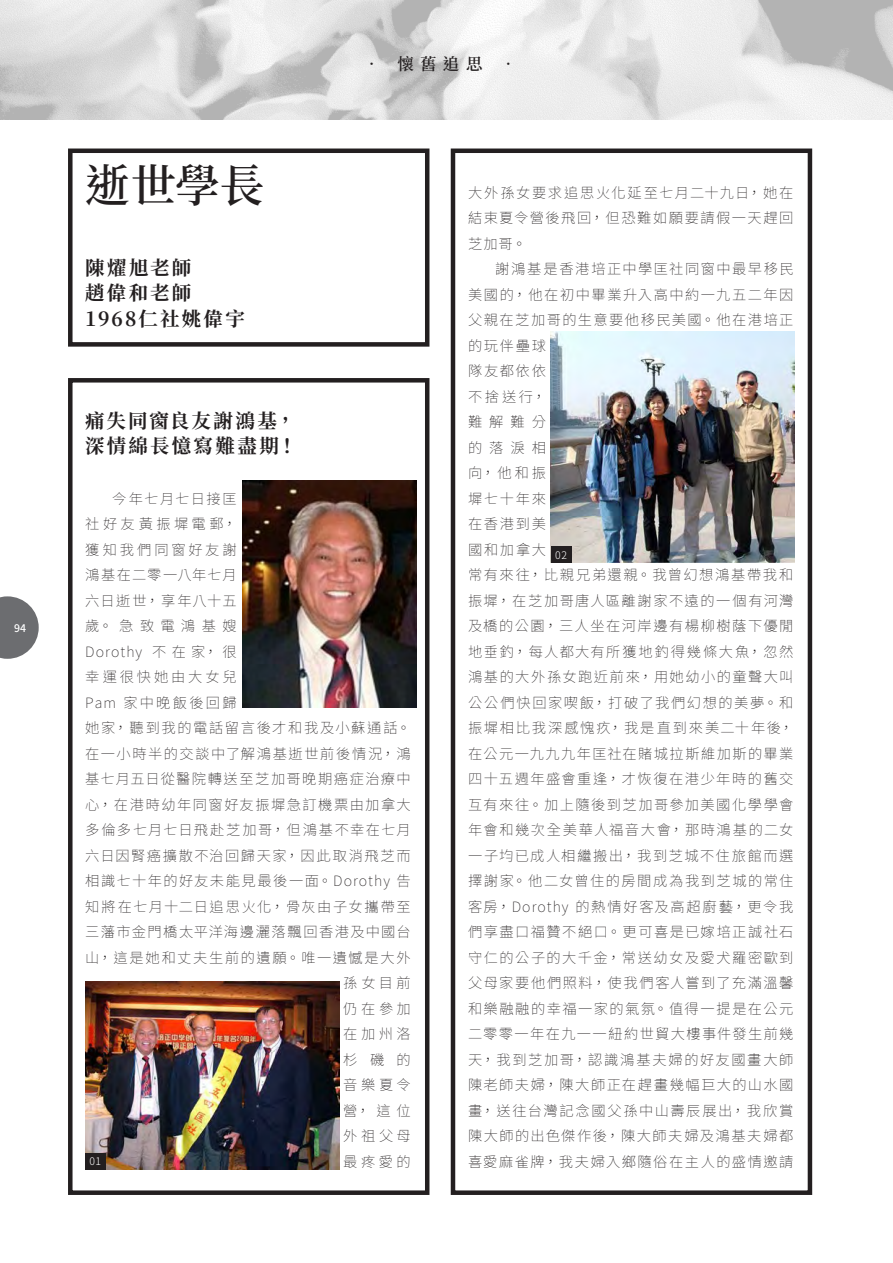
<style>
.page{position:relative;width:893px;height:1263px;background:#fff}
.page>*{position:absolute;margin:0;border:0;box-sizing:border-box;transform-origin:0 0}
.大題{font:600 45px "Source Han Serif TC";color:#231f20}
.小題{font:700 19.5px "Source Han Serif TC";letter-spacing:.11em;color:#231f20}
.t1{font:600 16.5px "Source Han Serif TC";color:#231f20}
.內文__首2次0{font:200 14.25px/25.5px "Source Han Sans TW";letter-spacing:.105em;color:#231f20;text-align:justify}
.內文__首2次0-2{font:200 14.25px "Source Han Sans TW";letter-spacing:.08em;color:#231f20}
.內文__首2次0-3{font:200 14.25px "Source Han Sans TW";letter-spacing:.07em;color:#231f20}
.內文__首2次0-4{font:200 14.25px "Source Han Sans TW";letter-spacing:.085em;color:#231f20}
.內文__首2次0-5{font:200 14.25px "Source Han Sans TW";letter-spacing:.15em;color:#231f20}
.內文__首2次0-6{font:200 14.25px "Source Han Sans TW";letter-spacing:.25em;color:#231f20}
.內文__首2次0-7{font:200 14.25px "Source Han Sans TW";letter-spacing:.205em;color:#231f20}
.內文__首2次0-8{font:200 14.25px "Source Han Sans TW";letter-spacing:.2em;color:#231f20}
.t2{font:300 10.5px "Source Han Sans TW";color:#fff}
.t3{font:500 10.5px "Source Han Sans TW";color:#fff}
</style>
<div class="page">
<img style="left:0;top:0;width:893px;height:119px">
<svg style="left:0;top:596px;width:39px;height:63px"></svg>
<div style="left:68px;top:148px;width:361px;height:199px;border:4px solid #231f20"></div>
<div style="left:68px;top:378px;width:361px;height:817px;border:4px solid #231f20"></div>
<div style="left:451px;top:149px;width:361px;height:1046px;border:4px solid #231f20"></div>
<img style="left:242px;top:480px;width:174px;height:228px">
<img style="left:85px;top:982px;width:254px;height:187px">
<img style="left:551px;top:332px;width:244px;height:231px">
<div style="left:85px;top:1152px;width:20px;height:17px;background:#231f20"></div>
<div style="left:551px;top:546px;width:20px;height:17px;background:#231f20"></div>
<p class="t3" style="left:14px;top:622px;width:13px">94</p>
<p class="t1" style="left:364px;top:55px;width:154px">• 懷舊追思 •</p>
<p class="大題" style="left:85px;top:161px;width:181px">逝世學長</p>
<p class="內文__首2次0" style="left:468px;top:180px;width:327px">大外孫女要求追思火化延至七月二十九日，她在結束夏令營後飛回，但恐難如願要請假一天趕回芝加哥。</p>
<p class="內文__首2次0" style="left:468px;top:257px;width:327px;text-align:left;text-indent:27px">謝鴻基是香港培正中學匡社同窗中最早移民美國的，他在初中畢業升入高中約一九五二年因父親在芝加哥的生意要他移民美國。他在港培正的玩伴壘球<br>隊友都依依<br>不捨送行，<br>難解難分<br>的落淚相<br>向，他和振<br>墀七十年來<br>在香港到美<br>國和加拿大<br>常有來往，比親兄弟還親。我曾幻想鴻基帶我和振墀，在芝加哥唐人區離謝家不遠的一個有河灣及橋的公園，三人坐在河岸邊有楊柳樹蔭下優閒地垂釣，每人都大有所獲地釣得幾條大魚，忽然鴻基的大外孫女跑近前來，用她幼小的童聲大叫公公們快回家喫飯，打破了我們幻想的美夢。和振墀相比我深感愧疚，我是直到來美二十年後，在公元一九九九年匡社在賭城拉斯維加斯的畢業四十五週年盛會重逢，才恢復在港少年時的舊交互有來往。加上隨後到芝加哥參加美國化學學會年會和幾次全美華人福音大會，那時鴻基的二女一子均已成人相繼搬出，我到芝城不住旅館而選擇謝家。他二女曾住的房間成為我到芝城的常住客房，Dorothy 的熱情好客及高超廚藝，更令我們享盡口福贊不絕口。更可喜是已嫁培正誠社石守仁的公子的大千金，常送幼女及愛犬羅密歐到父母家要他們照料，使我們客人嘗到了充滿溫馨和樂融融的幸福一家的氣氛。值得一提是在公元二零零一年在九一一紐約世貿大樓事件發生前幾天，我到芝加哥，認識鴻基夫婦的好友國畫大師陳老師夫婦，陳大師正在趕畫幾幅巨大的山水國畫，送往台灣記念國父孫中山壽辰展出，我欣賞陳大師的出色傑作後，陳大師夫婦及鴻基夫婦都</p>
<p class="小題" style="left:85px;top:256px;width:108px">陳燿旭老師</p>
<p class="小題" style="left:85px;top:282px;width:107px">趙偉和老師</p>
<p class="小題" style="left:85px;top:307px;width:161px">1968仁社姚偉宇</p>
<p class="小題" style="left:85px;top:409px;width:212px">痛失同窗良友謝鴻基，</p>
<p class="小題" style="left:85px;top:435px;width:213px">深情綿長憶寫難盡期！</p>
<p class="內文__首2次0" style="left:112px;top:486px;width:126px">今年七月七日接匡</p>
<p class="內文__首2次0-6" style="left:85px;top:516px;width:153px">社好友黃振墀電郵，</p>
<p class="內文__首2次0-7" style="left:85px;top:542px;width:153px">獲知我們同窗好友謝</p>
<p class="內文__首2次0-3" style="left:85px;top:567px;width:153px">鴻基在二零一八年七月</p>
<p class="內文__首2次0-4" style="left:85px;top:593px;width:153px">六日逝世，享年八十五</p>
<p class="內文__首2次0" style="left:85px;top:614px;width:153px">歲。急致電鴻基嫂</p>
<p class="內文__首2次0-2" style="left:85px;top:643px;width:153px">Dorothy 不在家，很</p>
<p class="內文__首2次0-8" style="left:85px;top:669px;width:153px">幸運很快她由大女兒</p>
<p class="內文__首2次0-5" style="left:85px;top:694px;width:153px">Pam 家中晚飯後回歸</p>
<p class="內文__首2次0" style="left:85px;top:716px;width:327px">她家，聽到我的電話留言後才和我及小蘇通話。</p>
<p class="內文__首2次0" style="left:85px;top:741px;width:327px">在一小時半的交談中了解鴻基逝世前後情況，鴻</p>
<p class="內文__首2次0" style="left:85px;top:767px;width:327px">基七月五日從醫院轉送至芝加哥晚期癌症治療中</p>
<p class="內文__首2次0" style="left:85px;top:792px;width:327px">心，在港時幼年同窗好友振墀急訂機票由加拿大</p>
<p class="內文__首2次0" style="left:85px;top:818px;width:327px">多倫多七月七日飛赴芝加哥，但鴻基不幸在七月</p>
<p class="內文__首2次0" style="left:85px;top:843px;width:327px">六日因腎癌擴散不治回歸天家，因此取消飛芝而</p>
<p class="內文__首2次0" style="left:85px;top:869px;width:327px">相識七十年的好友未能見最後一面。Dorothy 告</p>
<p class="內文__首2次0" style="left:85px;top:894px;width:327px">知將在七月十二日追思火化，骨灰由子女攜帶至</p>
<p class="內文__首2次0" style="left:85px;top:920px;width:327px">三藩市金門橋太平洋海邊灑落飄回香港及中國台</p>
<p class="內文__首2次0" style="left:85px;top:945px;width:327px">山，這是她和丈夫生前的遺願。唯一遺憾是大外</p>
<p class="內文__首2次0" style="left:343px;top:970px;width:69px">孫女目前</p>
<p class="內文__首2次0" style="left:343px;top:996px;width:69px">仍在參加</p>
<p class="內文__首2次0" style="left:343px;top:1021px;width:69px">在加州洛</p>
<p class="內文__首2次0" style="left:343px;top:1047px;width:69px">杉磯的</p>
<p class="內文__首2次0" style="left:343px;top:1072px;width:69px">音樂夏令</p>
<p class="內文__首2次0" style="left:343px;top:1098px;width:69px">營，這位</p>
<p class="內文__首2次0" style="left:343px;top:1123px;width:69px">外祖父母</p>
<p class="內文__首2次0" style="left:343px;top:1149px;width:69px">最疼愛的</p>
<p class="t2" style="left:555px;top:549px;width:13px">02</p>
<p class="t2" style="left:90px;top:1155px;width:13px">01</p>
<p class="內文__首2次0" style="left:468px;top:1149px;width:327px">喜愛麻雀牌，我夫婦入鄉隨俗在主人的盛情邀請</p>
</div>
